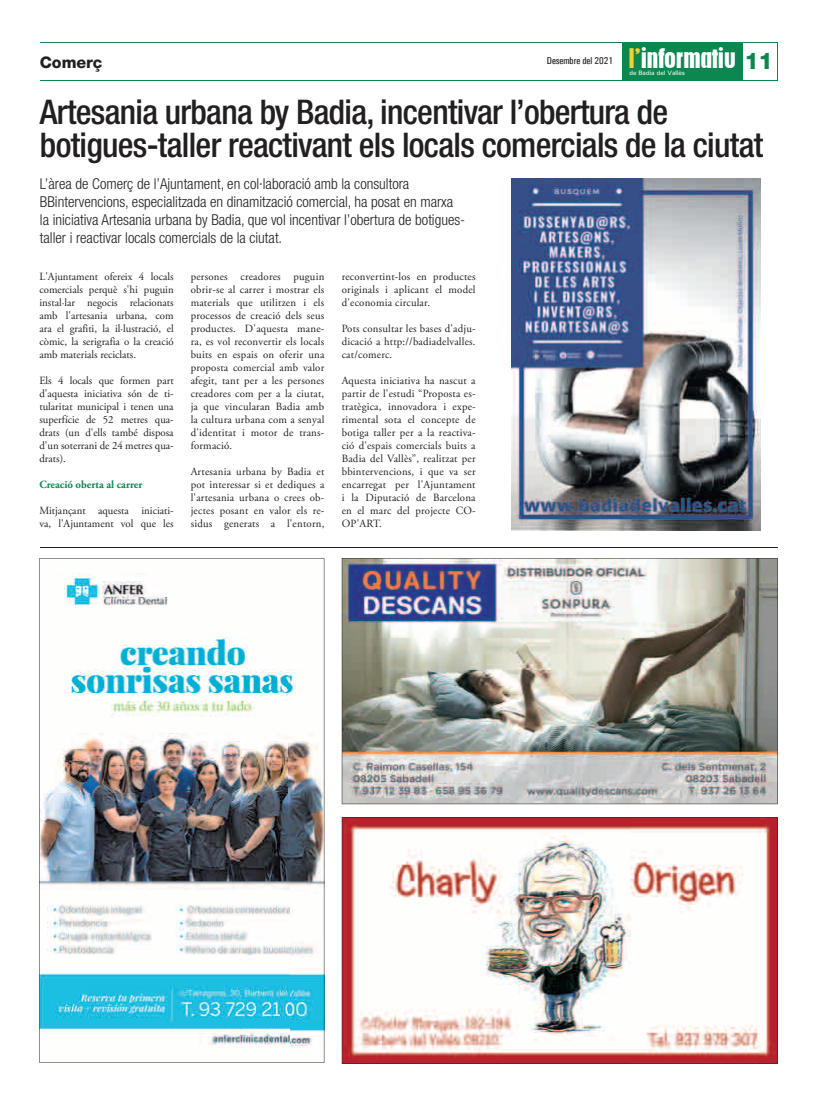
<style>
.page{position:relative;width:823px;height:1106px;background:#fff}
.page>*{position:absolute;margin:0;border:0;box-sizing:border-box;transform-origin:0 0}
.t1{font:500 condensed 34px/33px "Helvetica Neue LT Std";letter-spacing:-.02em;color:#231f20}
.t2{font:22.3px "Pilsen Plakat";color:#fff}
.t3{font:800 16px "Helvetica Neue LT Std";color:#231f20}
.t4{font:300 condensed 15px/18px "Helvetica Neue LT Std";color:#231f20}
.t5{font:11px/13px "Adobe Garamond Pro";letter-spacing:.02em;color:#231f20;text-align:justify}
.t6{font:11px/13px "Adobe Garamond Pro";color:#231f20}
.t7{font:700 11px "Adobe Garamond Pro";color:#0d8750}
.t8{font:500 condensed 10px "Univers";color:#231f20}
.t9{font:500 6.4px "Univers";color:#fff}
.s1{color:#f2d231}
.s2{font-family:"Helvetica Neue LT Std";font-weight:800;font-size:23px;color:#0d8750}
</style>
<div class="page">
<hr style="left:40px;top:547px;width:737px;height:1px;background:#231f20">
<hr style="left:40px;top:548px;width:737px;height:1px;background:#231f20">
<img style="left:39px;top:558px;width:285px;height:504px">
<img style="left:341px;top:558px;width:436px;height:246px">
<img style="left:341px;top:817px;width:436px;height:246px">
<hr style="left:40px;top:42px;width:737px;height:1px;background:#0d8750">
<hr style="left:40px;top:81px;width:737px;height:1px;background:#0d8750">
<hr style="left:776px;top:42px;width:1px;height:39px;background:#0d8750">
<div style="left:621px;top:42px;width:121px;height:39px;background:#0d8750"></div>
<img style="left:511px;top:178px;width:248px;height:352px">
<h3 class="t3" style="left:40px;top:53px;width:64px">Comerç</h3>
<p class="t8" style="left:546px;top:55px;width:68px">Desembre del 2021</p>
<h2 class="t2" style="left:628px;top:40px;width:146px"><span class="s1">l'</span>informatiu <span class="s2">11</span></h2>
<p class="t9" style="left:629px;top:69px;width:57px">de Badia del Vallès</p>
<h1 class="t1" style="left:40px;top:95px;width:724px">Artesania urbana by Badia, incentivar l’obertura de botigues-taller reactivant els locals comercials de la ciutat</h1>
<p class="t4" style="left:40px;top:175px;width:426px">L’àrea de Comerç de l’Ajuntament, en col·laboració amb la consultora BBintervencions, especialitzada en dinamització comercial, ha posat en marxa la iniciativa Artesania urbana by Badia, que vol incentivar l’obertura de botigues&shy;taller i reactivar locals comercials de la ciutat.</p>
<p class="t5" style="left:39px;top:270px;width:136px">L'Ajuntament ofereix 4 locals comercials perquè s'hi puguin instal·lar negocis relacionats amb l'artesania urbana, com ara el grafiti, la il·lustració, el còmic, la serigrafia o la creació amb materials reciclats.</p>
<p class="t5" style="left:39px;top:374px;width:136px">Els 4 locals que formen part d'aquesta iniciativa són de ti&shy;tularitat municipal i tenen una superfície de 52 metres qua&shy;drats (un d'ells també disposa d'un soterrani de 24 metres qua&shy;drats).</p>
<p class="t7" style="left:39px;top:478px;width:104px">Creació oberta al carrer</p>
<p class="t6" style="left:39px;top:504px;width:136px">Mitjançant aquesta iniciati&shy;va, l'Ajuntament vol que les</p>
<p class="t5" style="left:190px;top:270px;width:135px">persones creadores puguin obrir-se al carrer i mostrar els materials que utilitzen i els processos de creació dels seus productes. D'aquesta mane&shy;ra, es vol reconvertir els locals buits en espais on oferir una proposta comercial amb valor afegit, tant per a les persones creadores com per a la ciutat, ja que vincularan Badia amb la cultura urbana com a senyal d'identitat i motor de trans&shy;formació.</p>
<p class="t5" style="left:190px;top:465px;width:135px">Artesania urbana by Badia et pot interessar si et dediques a l'artesania urbana o crees ob&shy;jectes posant en valor els re&shy;sidus generats a l'entorn,</p>
<p class="t5" style="left:341px;top:270px;width:135px">reconvertint-los en productes originals i aplicant el model d'economia circular.</p>
<p class="t5" style="left:341px;top:322px;width:135px">Pots consultar les bases d'adju&shy;dicació a http://badiadelvalles. cat/comerc.</p>
<p class="t5" style="left:341px;top:374px;width:135px">Aquesta iniciativa ha nascut a partir de l'estudi “Proposta es&shy;tratègica, innovadora i expe&shy;rimental sota el concepte de botiga taller per a la reactiva&shy;ció d'espais comercials buits a Badia del Vallès”, realitzat per bbintervencions, i que va ser encarregat per l'Ajuntament i la Diputació de Barcelona en el marc del projecte CO-OP'ART.</p>
</div>
